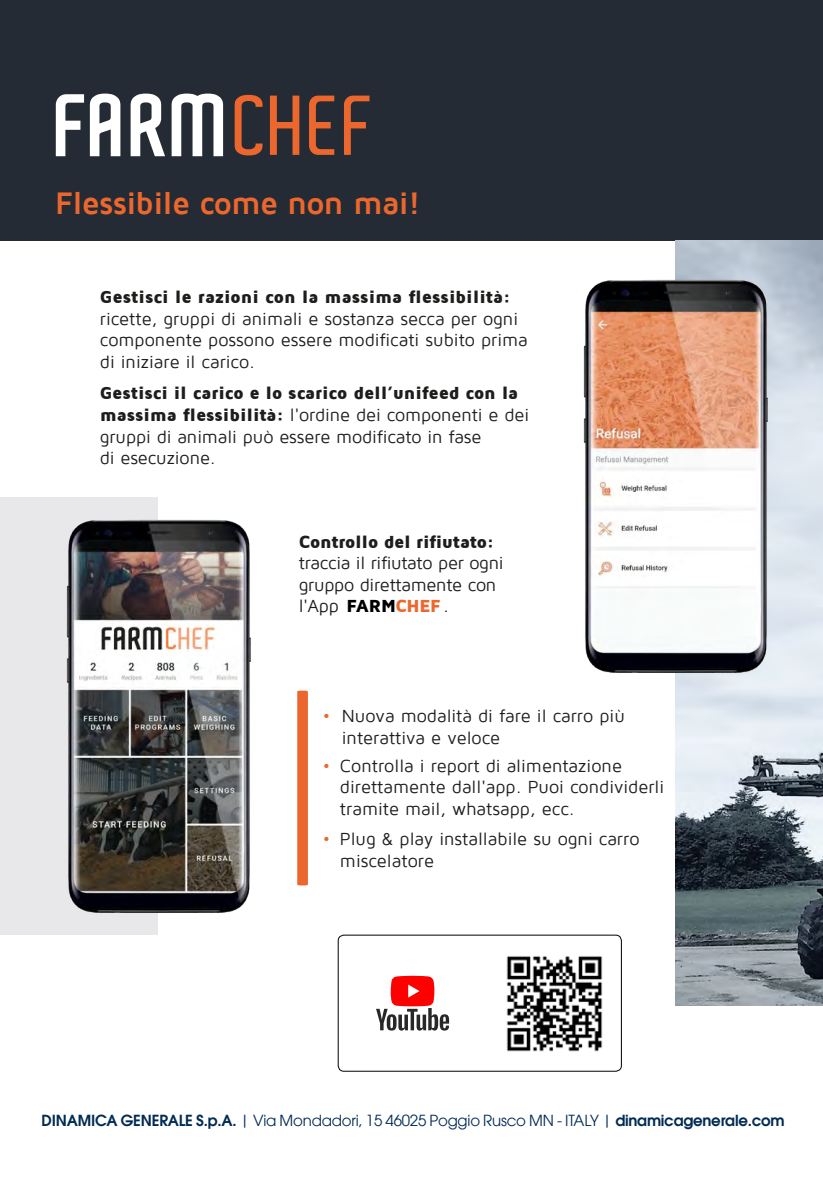
<style>
.page{position:relative;width:823px;height:1191px;background:#fff}
.page>*{position:absolute;margin:0;border:0;box-sizing:border-box;transform-origin:0 0}
.t1{font:700 32px "Maven Pro";letter-spacing:-.025em;color:#eb672d}
.t2{font:18px/21.6px "Maven Pro";color:#1d1d1b}
.t3{font:900 18px "Maven Pro";color:#1d1d1b}
.t4{font:18px "Maven Pro";color:#eb672d}
.t5{font:600 15px "Avant Garde";letter-spacing:-.015em;color:#002b53}
.s1{font-weight:900}
.s2{font-weight:900;color:#000}
.s3{font-weight:900;color:#ec672e}
.s4{color:#eb672d}
.s5{font-weight:400}
</style>
<div class="page">
<div style="left:0;top:0;width:822px;height:240px;background:#242b35"></div>
<img style="left:675px;top:240px;width:147px;height:765px">
<div style="left:0;top:497px;width:158px;height:437px;background:#e8e7ea"></div>
<svg style="left:344px;top:96px;width:25px;height:59px"></svg>
<svg style="left:309px;top:96px;width:25px;height:59px"></svg>
<svg style="left:270px;top:96px;width:29px;height:59px"></svg>
<svg style="left:234px;top:95px;width:28px;height:60px"></svg>
<svg style="left:171px;top:94px;width:52px;height:62px"></svg>
<svg style="left:56px;top:94px;width:28px;height:62px"></svg>
<svg style="left:130px;top:94px;width:35px;height:62px"></svg>
<svg style="left:90px;top:94px;width:30px;height:62px"></svg>
<img style="left:66px;top:519px;width:185px;height:394px">
<img style="left:583px;top:267px;width:195px;height:418px">
<svg style="left:297px;top:690px;width:11px;height:195px;background:#ec6c34"></svg>
<div style="left:338px;top:934px;width:283px;height:137px;border:1px solid #000;border-radius:6px"></div>
<svg style="left:376px;top:975px;width:73px;height:55px"></svg>
<img style="left:506px;top:956px;width:97px;height:96px">
<h1 class="t1" style="left:55px;top:186px;width:366px">Flessibile come non mai!</h1>
<p class="t3" style="left:100px;top:287px;width:412px">Gestisci le razioni con la massima flessibilità:</p>
<p class="t2" style="left:100px;top:308px;width:429px">ricette, gruppi di animali e sostanza secca per ogni componente possono essere modificati subito prima di iniziare il carico.</p>
<p class="t2" style="left:100px;top:383px;width:430px"><span class="s1">Gestisci il carico e lo scarico dell’unifeed con la massima flessibilità:</span> l'ordine dei componenti e dei gruppi di animali può essere modificato in fase<br>di esecuzione.</p>
<p class="t3" style="left:299px;top:532px;width:197px">Controllo del rifiutato:</p>
<p class="t2" style="left:299px;top:552px;width:206px">traccia il rifiutato per ogni gruppo direttamente con</p>
<p class="t2" style="left:299px;top:596px;width:151px">l'App <span class="s2">FARM</span><span class="s3">CHEF</span> .</p>
<p class="t4" style="left:323px;top:706px;width:9px">•</p>
<p class="t2" style="left:341px;top:705px;width:284px">Nuova modalità di fare il carro più interattiva e veloce</p>
<p class="t2" style="left:340px;top:755px;width:325px;text-indent:-17px"><span class="s4">•</span> Controlla i report di alimentazione direttamente dall'app. Puoi condividerli tramite mail, whatsapp, ecc.</p>
<p class="t2" style="left:340px;top:828px;width:301px;text-indent:-17px"><span class="s4">•</span> Plug &amp; play installabile su ogni carro miscelatore</p>
<p class="t5" style="left:42px;top:1110px;width:744px">DINAMICA GENERALE S.p.A. <span class="s5">| Via Mondadori, 15 46025 Poggio Rusco MN - ITALY |</span> dinamicagenerale.com</p>
</div>
